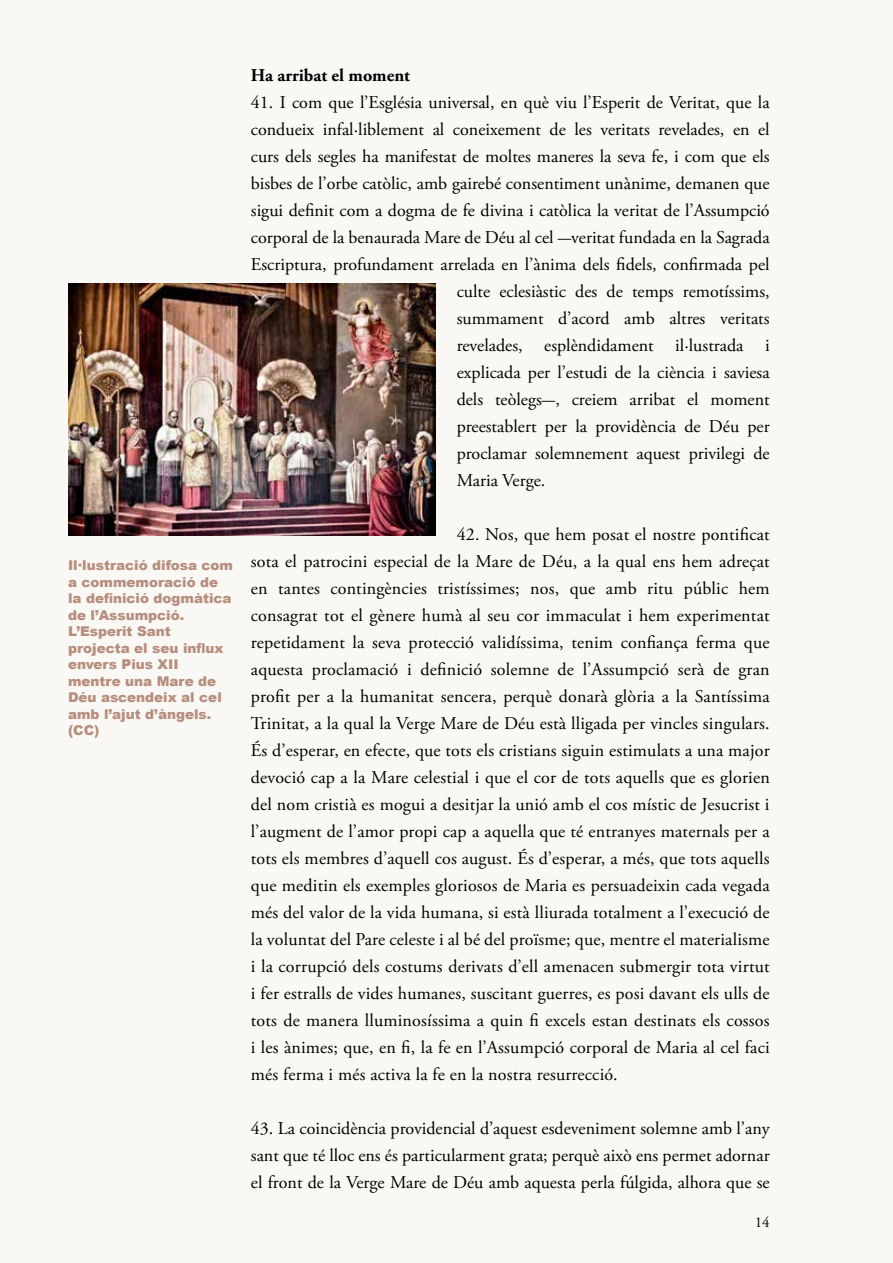
<style>
.page{position:relative;width:893px;height:1263px;background:#f9f8f4}
.page>*{position:absolute;margin:0;border:0;box-sizing:border-box;transform-origin:0 0}
.t1{font:18px/27px "Adobe Garamond Pro";color:#000;text-align:justify}
.t2{font:700 18px "Adobe Garamond Pro";color:#000}
.t3{font:15px "Adobe Garamond Pro";color:#000}
.t4{font:900 13.5px/16.5px "Arial";color:#b78e7d}
</style>
<div class="page">
<img style="left:68px;top:284px;width:367px;height:252px">
<p class="t4" style="left:68px;top:557px;width:167px">Il·lustració difosa com a commemoració de la definició dogmàtica de l’Assumpció.<br>L’Esperit Sant projecta el seu influx envers Pius XII mentre una Mare de<br>Déu ascendeix al cel amb l’ajut d’àngels. (CC)</p>
<p class="t2" style="left:251px;top:65px;width:161px">Ha arribat el moment</p>
<p class="t1" style="left:251px;top:90px;width:520px">41. I com que l’Església universal, en què viu l’Esperit de Veritat, que la</p>
<p class="t1" style="left:251px;top:117px;width:520px">condueix infal·liblement al coneixement de les veritats revelades, en el</p>
<p class="t1" style="left:251px;top:144px;width:520px">curs dels segles ha manifestat de moltes maneres la seva fe, i com que els</p>
<p class="t1" style="left:251px;top:171px;width:520px">bisbes de l’orbe catòlic, amb gairebé consentiment unànime, demanen que</p>
<p class="t1" style="left:251px;top:198px;width:520px">sigui definit com a dogma de fe divina i catòlica la veritat de l’Assumpció</p>
<p class="t1" style="left:251px;top:225px;width:520px">corporal de la benaurada Mare de Déu al cel -veritat fundada en la Sagrada</p>
<p class="t1" style="left:251px;top:252px;width:520px">Escriptura, profundament arrelada en l’ànima dels fidels, confirmada pel</p>
<p class="t1" style="left:457px;top:279px;width:314px">culte eclesiàstic des de temps remotíssims,</p>
<p class="t1" style="left:457px;top:306px;width:314px">summament d’acord amb altres veritats</p>
<p class="t1" style="left:457px;top:333px;width:314px">revelades, esplèndidament il·lustrada i</p>
<p class="t1" style="left:457px;top:360px;width:315px">explicada per l’estudi de la ciència i saviesa</p>
<p class="t1" style="left:457px;top:387px;width:314px">dels teòlegs-, creiem arribat el moment</p>
<p class="t1" style="left:457px;top:414px;width:315px">preestablert per la providència de Déu per</p>
<p class="t1" style="left:457px;top:441px;width:314px">proclamar solemnement aquest privilegi de</p>
<p class="t1" style="left:457px;top:468px;width:90px">Maria Verge.</p>
<p class="t1" style="left:251px;top:522px;width:520px;text-indent:206px">42. Nos, que hem posat el nostre pontificat sota el patrocini especial de la Mare de Déu, a la qual ens hem adreçat en tantes contingències tristíssimes; nos, que amb ritu públic hem consagrat tot el gènere humà al seu cor immaculat i hem experimentat repetidament la seva protecció validíssima, tenim confiança ferma que aquesta proclamació i definició solemne de l’Assumpció serà de gran profit per a la humanitat sencera, perquè donarà glòria a la Santíssima Trinitat, a la qual la Verge Mare de Déu està lligada per vincles singulars.<br>És d’esperar, en efecte, que tots els cristians siguin estimulats a una major devoció cap a la Mare celestial i que el cor de tots aquells que es glorien del nom cristià es mogui a desitjar la unió amb el cos místic de Jesucrist i l’augment de l’amor propi cap a aquella que té entranyes maternals per a tots els membres d’aquell cos august. És d’esperar, a més, que tots aquells que meditin els exemples gloriosos de Maria es persuadeixin cada vegada més del valor de la vida humana, si està lliurada totalment a l’execució de la voluntat del Pare celeste i al bé del proïsme; que, mentre el materialisme i la corrupció dels costums derivats d’ell amenacen submergir tota virtut i fer estralls de vides humanes, suscitant guerres, es posi davant els ulls de tots de manera lluminosíssima a quin fi excels estan destinats els cossos i les ànimes; que, en fi, la fe en l’Assumpció corporal de Maria al cel faci més ferma i més activa la fe en la nostra resurrecció.</p>
<p class="t1" style="left:251px;top:1116px;width:520px">43. La coincidència providencial d’aquest esdeveniment solemne amb l’any sant que té lloc ens és particularment grata; perquè això ens permet adornar el front de la Verge Mare de Déu amb aquesta perla fúlgida, alhora que se</p>
<p class="t3" style="left:755px;top:1213px;width:17px">14</p>
</div>
